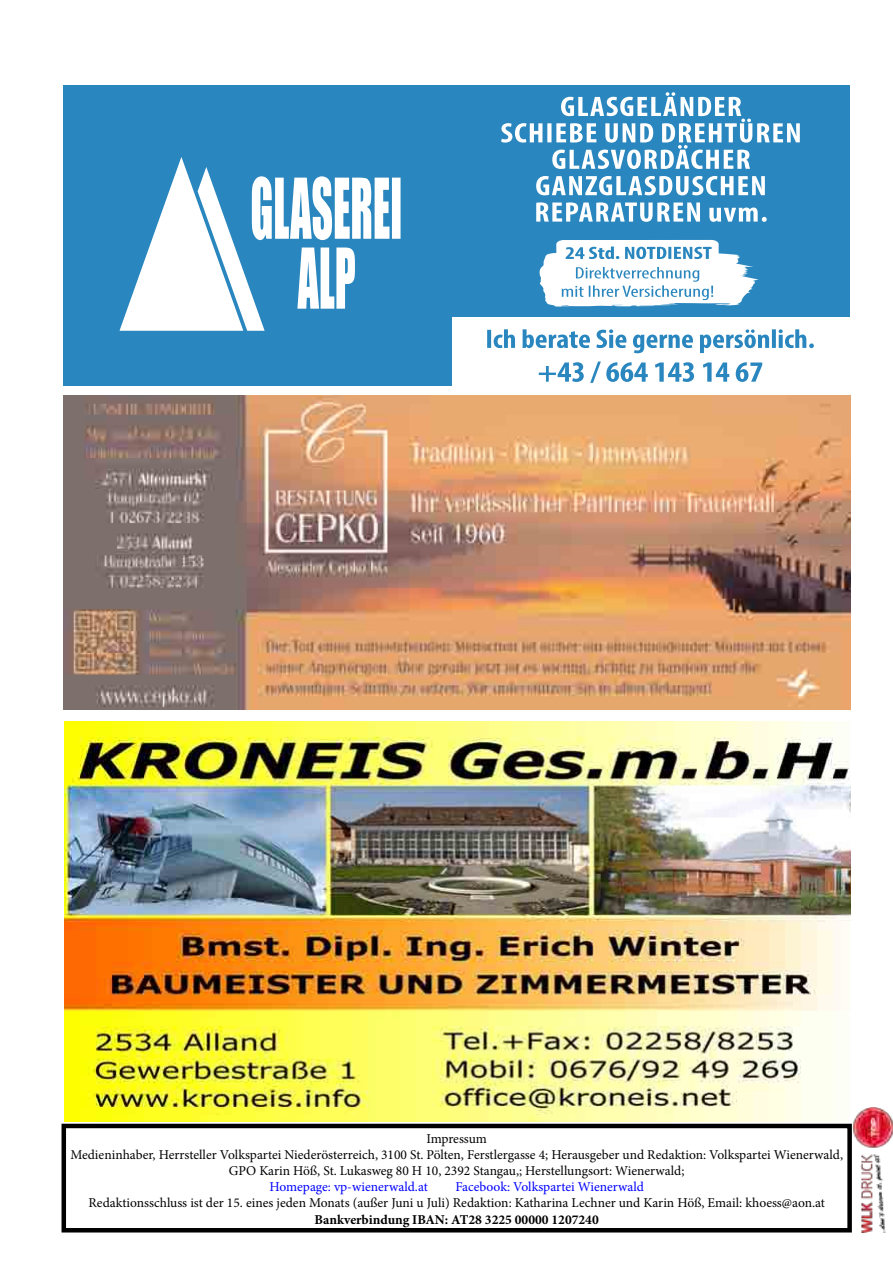
<style>
.page{position:relative;width:893px;height:1263px;background:#fff}
.page>*{position:absolute;margin:0;border:0;box-sizing:border-box;transform-origin:0 0}
.t1{font:13.5px/16.2px "Minion Pro";color:#000;text-align:center}
.t2{font:13.5px "Minion Pro";color:#00f}
.t3{font:700 13.5px "Minion Pro";color:#000}
</style>
<div class="page">
<div style="left:62px;top:1124px;width:790px;height:108px;border:4px solid #000"></div>
<img style="left:64px;top:721px;width:786px;height:400px">
<img style="left:64px;top:395px;width:786px;height:314px">
<div style="left:64px;top:85px;width:393px;height:301px;background:#2986be"></div>
<svg style="left:119px;top:157px;width:282px;height:174px"></svg>
<img style="left:852px;top:1108px;width:41px;height:124px">
<div style="left:452px;top:85px;width:397px;height:301px;background:#2986be"></div>
<div style="left:452px;top:318px;width:397px;height:68px;background:#fff"></div>
<svg style="left:487px;top:329px;width:327px;height:24px"></svg>
<svg style="left:539px;top:362px;width:223px;height:21px"></svg>
<svg style="left:539px;top:240px;width:220px;height:67px"></svg>
<svg style="left:501px;top:92px;width:299px;height:130px"></svg>
<p class="t1" style="left:70px;top:1130px;width:774px">Impressum<br>Medieninhaber, Herrsteller Volkspartei Niederösterreich, 3100 St. Pölten, Ferstlergasse 4; Herausgeber und Redaktion: Volkspartei Wienerwald,<br>GPO Karin Höß, St. Lukasweg 80 H 10, 2392 Stangau,; Herstellungsort: Wienerwald;</p>
<p class="t2" style="left:269px;top:1178px;width:160px">Homepage: vp-wienerwald.at</p>
<p class="t2" style="left:455px;top:1178px;width:190px">Facebook: Volkspartei Wienerwald</p>
<p class="t1" style="left:88px;top:1195px;width:738px">Redaktionsschluss ist der 15. eines jeden Monats (außer Juni u Juli) Redaktion: Katharina Lechner und Karin Höß, Email: khoess@aon.at</p>
<p class="t3" style="left:315px;top:1210px;width:286px">Bankverbindung IBAN: AT28 3225 00000 1207240</p>
</div>
